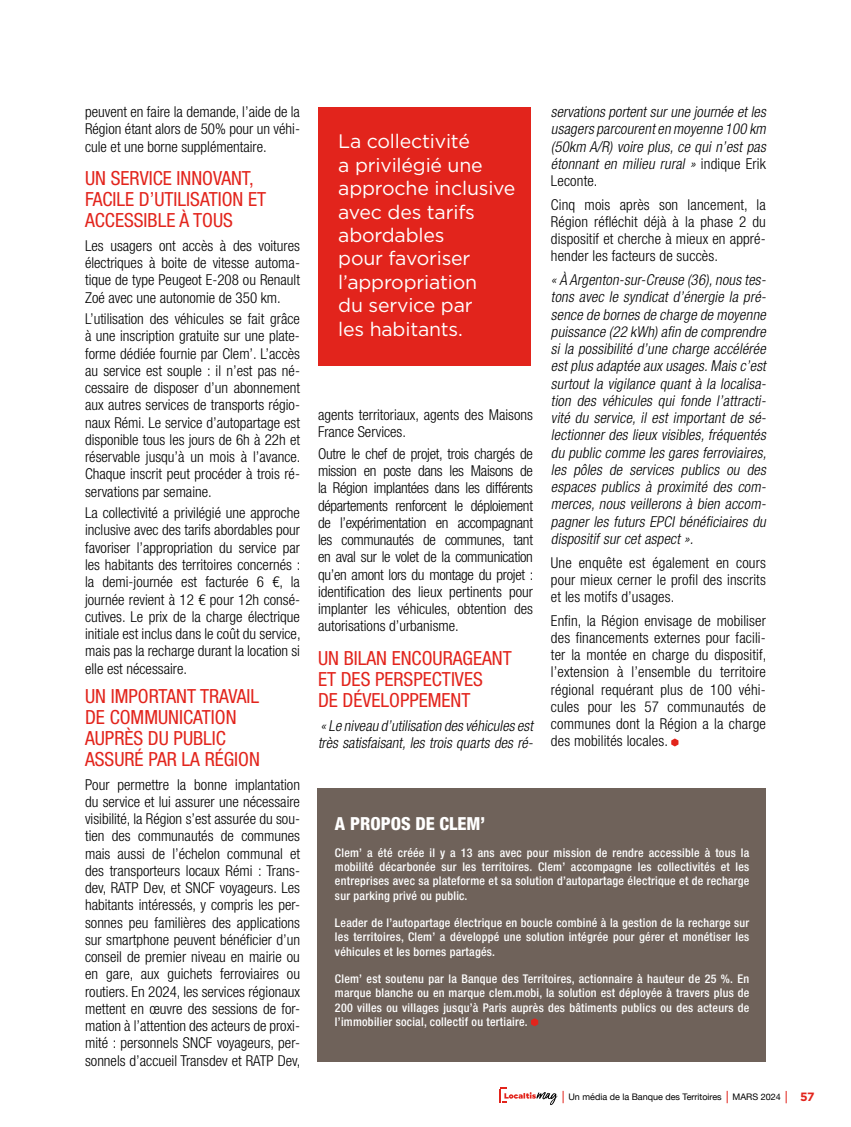
<style>
.page{position:relative;width:851px;height:1127px;background:#fff}
.page>*{position:absolute;margin:0;border:0;box-sizing:border-box;transform-origin:0 0}
.t1{font:condensed 19.5px/21px "Helvetica Neue LT Std";color:#e2241c}
.t2{font:19.5px/23.4px "Gotham";letter-spacing:-.01em;color:#fff}
.t3{font:800 condensed 18px "Helvetica Neue LT Std";color:#fff}
.t4{font:300 condensed 15px/17.2px "Helvetica Neue LT Std";color:#000;text-align:justify}
.t5{font:italic 300 condensed 15px/17.2px "Helvetica Neue LT Std";color:#000}
.t6{font:500 condensed 12px/14.4px "Helvetica Neue LT Std";letter-spacing:.02em;color:#fff;text-align:justify}
.t7{font:700 12px "Gotham";color:#e2241c}
.t8{font:9px "Helvetica Neue";color:#000}
.s1{font-style:normal}
</style>
<div class="page">
<svg style="left:726px;top:1091px;width:1px;height:12px"></svg>
<svg style="left:785px;top:1091px;width:1px;height:12px"></svg>
<svg style="left:500px;top:1087px;width:63px;height:18px"></svg>
<div style="left:318px;top:788px;width:447px;height:273px;background:#6f625a"></div>
<svg style="left:531px;top:1018px;width:7px;height:8px"></svg>
<svg style="left:671px;top:738px;width:7px;height:8px"></svg>
<div style="left:318px;top:107px;width:212px;height:259px;background:#e2241c"></div>
<p class="t4" style="left:85px;top:103px;width:216px">peuvent en faire la demande, l’aide de la Région étant alors de 50% pour un véhi&shy;cule et une borne supplémentaire.</p>
<h1 class="t1" style="left:85px;top:168px;width:182px">UN SERVICE INNOVANT,<br>FACILE D’UTILISATION ET<br>ACCESSIBLE À TOUS</h1>
<p class="t4" style="left:85px;top:237px;width:216px">Les usagers ont accès à des voitures électriques à boite de vitesse automa&shy;tique de type Peugeot E-208 ou Renault Zoé avec une autonomie de 350 km.</p>
<p class="t4" style="left:85px;top:310px;width:217px">L’utilisation des véhicules se fait grâce à une inscription gratuite sur une plate&shy;forme dédiée fournie par Clem’. L’accès au service est souple : il n’est pas né&shy;cessaire de disposer d’un abonnement aux autres services de transports régio&shy;naux Rémi. Le service d’autopartage est disponible tous les jours de 6h à 22h et réservable jusqu’à un mois à l’avance.<br>Chaque inscrit peut procéder à trois ré&shy;servations par semaine.</p>
<p class="t4" style="left:85px;top:504px;width:217px">La collectivité a privilégié une approche inclusive avec des tarifs abordables pour favoriser l’appropriation du service par les habitants des territoires concernés : la demi-journée est facturée 6 €, la journée revient à 12 € pour 12h consé&shy;cutives. Le prix de la charge électrique initiale est inclus dans le coût du service, mais pas la recharge durant la location si elle est nécessaire.</p>
<h1 class="t1" style="left:85px;top:685px;width:176px">UN IMPORTANT TRAVAIL<br>DE COMMUNICATION<br>AUPRÈS DU PUBLIC<br>ASSURÉ PAR LA RÉGION</h1>
<p class="t4" style="left:85px;top:775px;width:217px">Pour permettre la bonne implantation du service et lui assurer une nécessaire visibilité, la Région s’est assurée du sou&shy;tien des communautés de communes mais aussi de l’échelon communal et des transporteurs locaux Rémi : Trans&shy;dev, RATP Dev, et SNCF voyageurs. Les habitants intéressés, y compris les per&shy;sonnes peu familières des applications sur smartphone peuvent bénéficier d’un conseil de premier niveau en mairie ou en gare, aux guichets ferroviaires ou routiers. En 2024, les services régionaux mettent en œuvre des sessions de for&shy;mation à l’attention des acteurs de proxi&shy;mité : personnels SNCF voyageurs, per&shy;sonnels d’accueil Transdev et RATP Dev,</p>
<h1 class="t2" style="left:338px;top:129px;width:179px">La collectivité<br>a privilégié une approche inclusive avec des tarifs abordables<br>pour favoriser l’appropriation<br>du service par<br>les habitants.</h1>
<p class="t4" style="left:318px;top:406px;width:216px">agents territoriaux, agents des Maisons<br>France Services.</p>
<p class="t4" style="left:318px;top:445px;width:217px">Outre le chef de projet, trois chargés de mission en poste dans les Maisons de la Région implantées dans les différents départements renforcent le déploiement de l’expérimentation en accompagnant les communautés de communes, tant en aval sur le volet de la communication qu’en amont lors du montage du projet : identification des lieux pertinents pour implanter les véhicules, obtention des autorisations d’urbanisme.</p>
<h1 class="t1" style="left:318px;top:647px;width:195px">UN BILAN ENCOURAGEANT<br>ET DES PERSPECTIVES<br>DE DÉVELOPPEMENT</h1>
<p class="t5" style="left:318px;top:717px;width:219px">«Le niveau d’utilisation des véhicules est très satisfaisant,les trois quarts des ré-</p>
<p class="t5" style="left:551px;top:103px;width:219px">servations portentsurune journée etles usagers parcourenten moyenne 100 km (50km A/R) voire plus, ce qui n’est pas étonnant en milieu rural » <span class="s1">i n d i q u e E r i k<br>Leconte.</span></p>
<p class="t4" style="left:551px;top:196px;width:216px">Cinq mois après son lancement, la Région réfléchit déjà à la phase 2 du dispositif et cherche à mieux en appré&shy;hender les facteurs de succès.</p>
<p class="t5" style="left:551px;top:271px;width:220px;text-align:justify">« À Argenton-sur-Creuse (36),nous tes&shy;tons avec le syndicat d’énergie la pré&shy;sence de bornes de charge de moyenne puissance (22 kWh) afin de comprendre si la possibilité d’une charge accélérée estplus adaptée aux usages.Mais c’est surtout la vigilance quant à la localisa&shy;tion des véhicules qui fonde l’attracti&shy;vité du service, il est important de sé&shy;lectionner des lieux visibles,fréquentés du public comme les gares ferroviaires, les pôles de services publics ou des espaces publics à proximité des com&shy;merces, nous veillerons à bien accom&shy;pagner les futurs EPCI bénéficiaires du dispositif sur cet aspect ».</p>
<p class="t4" style="left:551px;top:553px;width:216px">Une enquête est également en cours pour mieux cerner le profil des inscrits et les motifs d’usages.</p>
<p class="t4" style="left:551px;top:611px;width:217px">Enfin, la Région envisage de mobiliser des financements externes pour facili&shy;ter la montée en charge du dispositif, l’extension à l’ensemble du territoire régional requérant plus de 100 véhi&shy;cules pour les 57 communautés de communes dont la Région a la charge des mobilités locales.</p>
<p class="t3" style="left:335px;top:812px;width:152px">A PROPOS DE CLEM’</p>
<p class="t6" style="left:335px;top:845px;width:416px">Clem’ a été créée il y a 13 ans avec pour mission de rendre accessible à tous la mobilité décarbonée sur les territoires. Clem’ accompagne les collectivités et les entreprises avec sa plateforme et sa solution d’autopartage électrique et de recharge sur parking privé ou public.</p>
<p class="t6" style="left:335px;top:915px;width:416px">Leader de l’autopartage électrique en boucle combiné à la gestion de la recharge sur les territoires, Clem’ a développé une solution intégrée pour gérer et monétiser les véhicules et les bornes partagés.</p>
<p class="t6" style="left:335px;top:971px;width:416px">Clem’ est soutenu par la Banque des Territoires, actionnaire à hauteur de 25 %. En marque blanche ou en marque clem.mobi, la solution est déployée à travers plus de 200 villes ou villages jusqu’à Paris auprès des bâtiments publics ou des acteurs de l’immobilier social, collectif ou tertiaire.</p>
<p class="t8" style="left:568px;top:1090px;width:214px">Un média de la Banque des Territoires MARS 2024</p>
<p class="t7" style="left:799px;top:1088px;width:16px">57</p>
</div>
